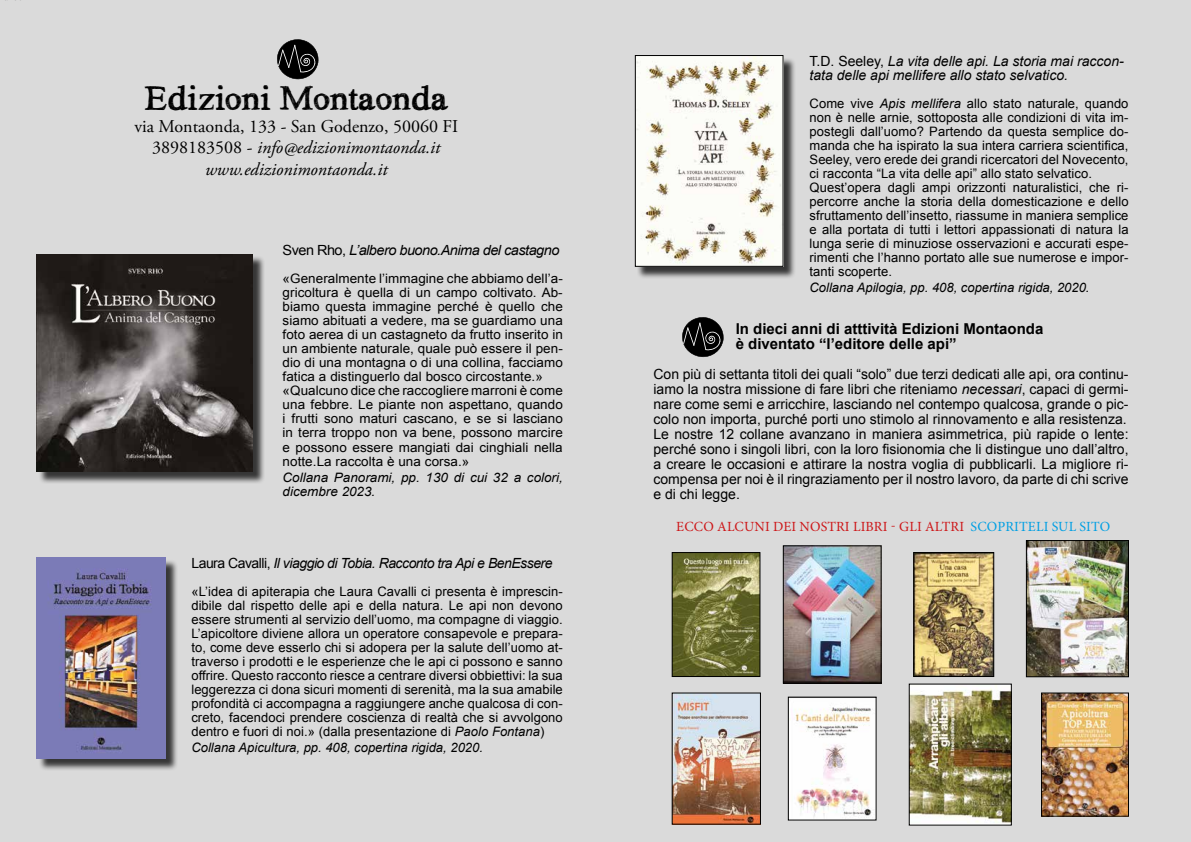
<style>
.page{position:relative;width:1191px;height:842px;background:#dadada}
.page>*{position:absolute;margin:0;border:0;box-sizing:border-box;transform-origin:0 0}
.t1{font:36px "Hand TIMES";color:#000}
.t2{font:italic 18px/21.6px "Adobe Garamond Pro";color:#000;text-align:center}
.t3{font:700 15px/15px "Arial";color:#000}
.t4{font:14px/15px "Arial";color:#000}
.t5{font:italic 14px "Arial";letter-spacing:-.035em;color:#000}
.t6{font:italic 14px/14px "Arial";color:#000}
.t7{font:14px "Minion Pro";letter-spacing:.01em;color:#cd1719}
.t8{font:13px/14px "Arial";letter-spacing:.005em;color:#000}
.t9{font:italic 13px/14px "Arial";color:#000}
.s1{font-style:normal}
.s2{font-style:italic}
.s3{color:#009fe3}
</style>
<div class="page">
<svg style="left:277px;top:40px;width:42px;height:40px"></svg>
<div style="left:38px;top:256px;width:227px;height:228px;background:#000;opacity:.75"></div>
<img style="left:37px;top:254px;width:215px;height:217px">
<div style="left:38px;top:559px;width:140px;height:212px;background:#000;opacity:.75"></div>
<img style="left:37px;top:557px;width:129px;height:202px">
<div style="left:636px;top:57px;width:159px;height:222px;background:#000;opacity:.75"></div>
<img style="left:637px;top:57px;width:144px;height:207px">
<div style="left:635px;top:55px;width:148px;height:211px;border:1px solid #000"></div>
<img style="left:674px;top:554px;width:84px;height:121px">
<div style="left:672px;top:552px;width:88px;height:125px;border:1px solid #000"></div>
<img style="left:785px;top:548px;width:94px;height:133px">
<div style="left:783px;top:546px;width:98px;height:137px;border:1px solid #000"></div>
<img style="left:915px;top:554px;width:77px;height:121px">
<div style="left:913px;top:552px;width:81px;height:125px;border:1px solid #000"></div>
<img style="left:1028px;top:542px;width:98px;height:133px">
<div style="left:1026px;top:540px;width:102px;height:137px;border:1px solid #000"></div>
<img style="left:674px;top:695px;width:84px;height:127px">
<img style="left:911px;top:686px;width:98px;height:137px">
<div style="left:909px;top:684px;width:102px;height:141px;border:1px solid #000"></div>
<img style="left:790px;top:699px;width:84px;height:119px">
<div style="left:788px;top:697px;width:88px;height:123px;border:1px solid #000"></div>
<img style="left:1043px;top:695px;width:83px;height:119px">
<div style="left:1041px;top:693px;width:87px;height:123px;border:1px solid #000"></div>
<svg style="left:682px;top:317px;width:42px;height:41px"></svg>
<h1 class="t1" style="left:144px;top:78px;width:306px">Edizioni Montaonda</h1>
<h2 class="t2" style="left:134px;top:116px;width:325px"><span class="s1">via Montaonda, 133 - San Godenzo, 50060 FI<br>3898183508 -</span> info@edizionimontaonda.it www.edizionimontaonda.it</h2>
<p class="t5" style="left:282px;top:241px;width:278px"><span class="s1">Sven Rho,</span> L’albero buono.Anima del castagno</p>
<p class="t8" style="left:282px;top:272px;width:282px">«Generalmente l’immagine che abbiamo dell’a&shy;gricoltura è quella di un campo coltivato. Ab&shy;biamo questa immagine perché è quello che siamo abituati a vedere, ma se guardiamo una foto aerea di un castagneto da frutto inserito in un ambiente naturale, quale può essere il pen&shy;dio di una montagna o di una collina, facciamo fatica a distinguerlo dal bosco circostante.» «Qualcuno dice che raccogliere marroni è come una febbre. Le piante non aspettano, quando i frutti sono maturi cascano, e se si lasciano in terra troppo non va bene, possono marcire e possono essere mangiati dai cinghiali nella notte.La raccolta è una corsa.»</p>
<p class="t9" style="left:282px;top:470px;width:282px">Collana Panorami, pp. 130 di cui 32 a colori, dicembre 2023.</p>
<p class="t5" style="left:191px;top:553px;width:363px"><span class="s1">Laura Cavalli,</span> Il viaggio di Tobia. Racconto tra Api e BenEssere</p>
<p class="t8" style="left:191px;top:584px;width:373px;text-align:justify">«L’idea di apiterapia che Laura Cavalli ci presenta è imprescin&shy;dibile dal rispetto delle api e della natura. Le api non devono essere strumenti al servizio dell’uomo, ma compagne di viaggio.<br>L’apicoltore diviene allora un operatore consapevole e prepara&shy;to, come deve esserlo chi si adopera per la salute dell’uomo at&shy;traverso i prodotti e le esperienze che le api ci possono e sanno offrire. Questo racconto riesce a centrare diversi obbiettivi: la sua leggerezza ci dona sicuri momenti di serenità, ma la sua amabile profondità ci accompagna a raggiungere anche qualcosa di con&shy;creto, facendoci prendere coscienza di realtà che si avvolgono dentro e fuori di noi.» (dalla presentazione di <span class="s2">Paolo Fontana</span>)</p>
<p class="t9" style="left:191px;top:740px;width:293px">Collana Apicultura, pp. 408, copertina rigida, 2020.</p>
<p class="t6" style="left:809px;top:54px;width:316px"><span class="s1">T.D. Seeley,</span> La vita delle api. La storia mai raccon&shy;tata delle api mellifere allo stato selvatico.</p>
<p class="t8" style="left:809px;top:96px;width:320px">Come vive <span class="s2">Apis mellifera</span> allo stato naturale, quando non è nelle arnie, sottoposta alle condizioni di vita im&shy;postegli dall’uomo? Partendo da questa semplice do&shy;manda che ha ispirato la sua intera carriera scientifica, Seeley, vero erede dei grandi ricercatori del Novecento, ci racconta “La vita delle api” allo stato selvatico.<br>Quest’opera dagli ampi orizzonti naturalistici, che ri&shy;percorre anche la storia della domesticazione e dello sfruttamento dell’insetto, riassume in maniera semplice e alla portata di tutti i lettori appassionati di natura la lunga serie di minuziose osservazioni e accurati espe&shy;rimenti che l’hanno portato alle sue numerose e impor&shy;tanti scoperte.</p>
<p class="t9" style="left:809px;top:280px;width:281px">Collana Apilogia, pp. 408, copertina rigida, 2020.</p>
<p class="t3" style="left:735px;top:322px;width:309px">In dieci anni di atttività Edizioni Montaonda è diventato “l’editore delle api”</p>
<p class="t4" style="left:653px;top:367px;width:476px">Con più di settanta titoli dei quali “solo” due terzi dedicati alle api, ora continu&shy;iamo la nostra missione di fare libri che riteniamo <span class="s2">necessari</span>, capaci di germi&shy;nare come semi e arricchire, lasciando nel contempo qualcosa, grande o pic&shy;colo non importa, purché porti uno stimolo al rinnovamento e alla resistenza.<br>Le nostre 12 collane avanzano in maniera asimmetrica, più rapide o lente: perché sono i singoli libri, con la loro fisionomia che li distingue uno dall’altro, a creare le occasioni e attirare la nostra voglia di pubblicarli. La migliore ri&shy;compensa per noi è il ringraziamento per il nostro lavoro, da parte di chi scrive e di chi legge.</p>
<p class="t7" style="left:676px;top:517px;width:435px">ECCO ALCUNI DEI NOSTRI LIBRI - GLI ALTRI <span class="s3">SCOPRITELI SUL SITO</span></p>
</div>
